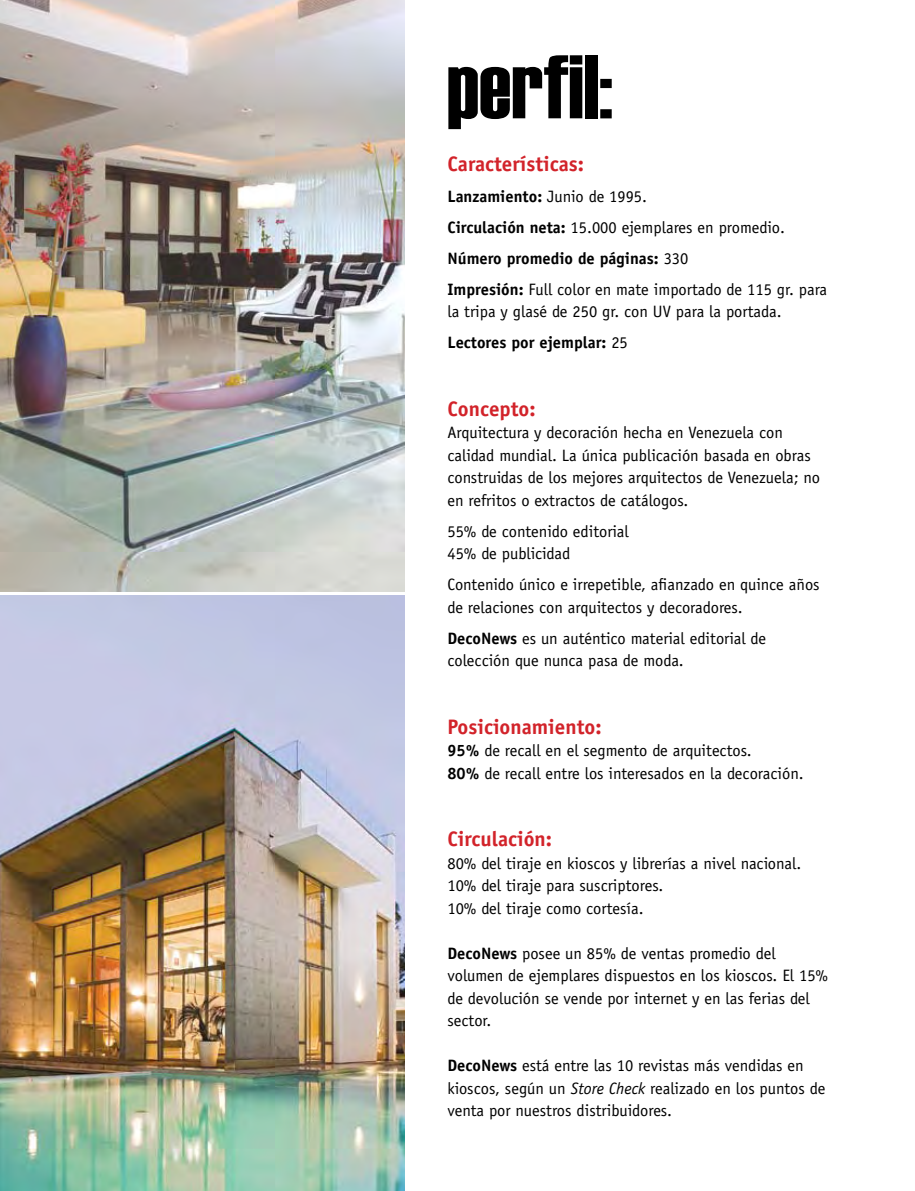
<style>
.page{position:relative;width:915px;height:1191px;background:#fff}
.page>*{position:absolute;margin:0;border:0;box-sizing:border-box;transform-origin:0 0}
.t1{font:90px "Haettenschweiler";color:#000}
.t2{font:700 21px "Officina Sans";color:#d2232a}
.t3{font:16.5px/22.5px "Officina Sans";color:#000}
.s1{font-weight:700}
.s2{font-style:italic}
</style>
<div class="page">
<img style="left:0;top:595px;width:404px;height:596px">
<img style="left:0;top:0;width:404px;height:591px">
<h1 class="t1" style="left:446px;top:35px;width:167px">perfil:</h1>
<p class="t2" style="left:447px;top:150px;width:138px">Características:</p>
<p class="t3" style="left:447px;top:180px;width:381px;line-height:31px"><span class="s1">Lanzamiento:</span> Junio de 1995.<br><span class="s1">Circulación neta:</span> 15.000 ejemplares en promedio.<br><span class="s1">Número promedio de páginas:</span> 330<br><span class="s1">Impresión:</span> Full color en mate importado de 115 gr. para</p>
<p class="t3" style="left:447px;top:296px;width:335px;line-height:31px">la tripa y glasé de 250 gr. con UV para la portada.<br><span class="s1">Lectores por ejemplar:</span> 25</p>
<p class="t2" style="left:447px;top:395px;width:90px">Concepto:</p>
<p class="t3" style="left:447px;top:421px;width:374px">Arquitectura y decoración hecha en Venezuela con calidad mundial. La única publicación basada en obras construidas de los mejores arquitectos de Venezuela; no en refritos o extractos de catálogos.</p>
<p class="t3" style="left:447px;top:520px;width:183px">55% de contenido editorial<br>45% de publicidad</p>
<p class="t3" style="left:447px;top:573px;width:373px">Contenido único e irrepetible, afianzado en quince años de relaciones con arquitectos y decoradores.</p>
<p class="t3" style="left:447px;top:627px;width:320px"><span class="s1">DecoNews</span> es un auténtico material editorial de colección que nunca pasa de moda.</p>
<p class="t2" style="left:447px;top:713px;width:156px">Posicionamiento:</p>
<p class="t3" style="left:447px;top:739px;width:358px"><span class="s1">95%</span> de recall en el segmento de arquitectos.<br><span class="s1">80%</span> de recall entre los interesados en la decoración.</p>
<p class="t2" style="left:447px;top:826px;width:106px">Circulación:</p>
<p class="t3" style="left:447px;top:852px;width:355px">80% del tiraje en kioscos y librerías a nivel nacional.<br>10% del tiraje para suscriptores.<br>10% del tiraje como cortesía.</p>
<p class="t3" style="left:447px;top:942px;width:382px"><span class="s1">DecoNews</span> posee un 85% de ventas promedio del volumen de ejemplares dispuestos en los kioscos. El 15% de devolución se vende por internet y en las ferias del sector.</p>
<p class="t3" style="left:447px;top:1054px;width:379px"><span class="s1">DecoNews</span> está entre las 10 revistas más vendidas en kioscos, según un <span class="s2">Store Check</span> realizado en los puntos de venta por nuestros distribuidores.</p>
</div>
